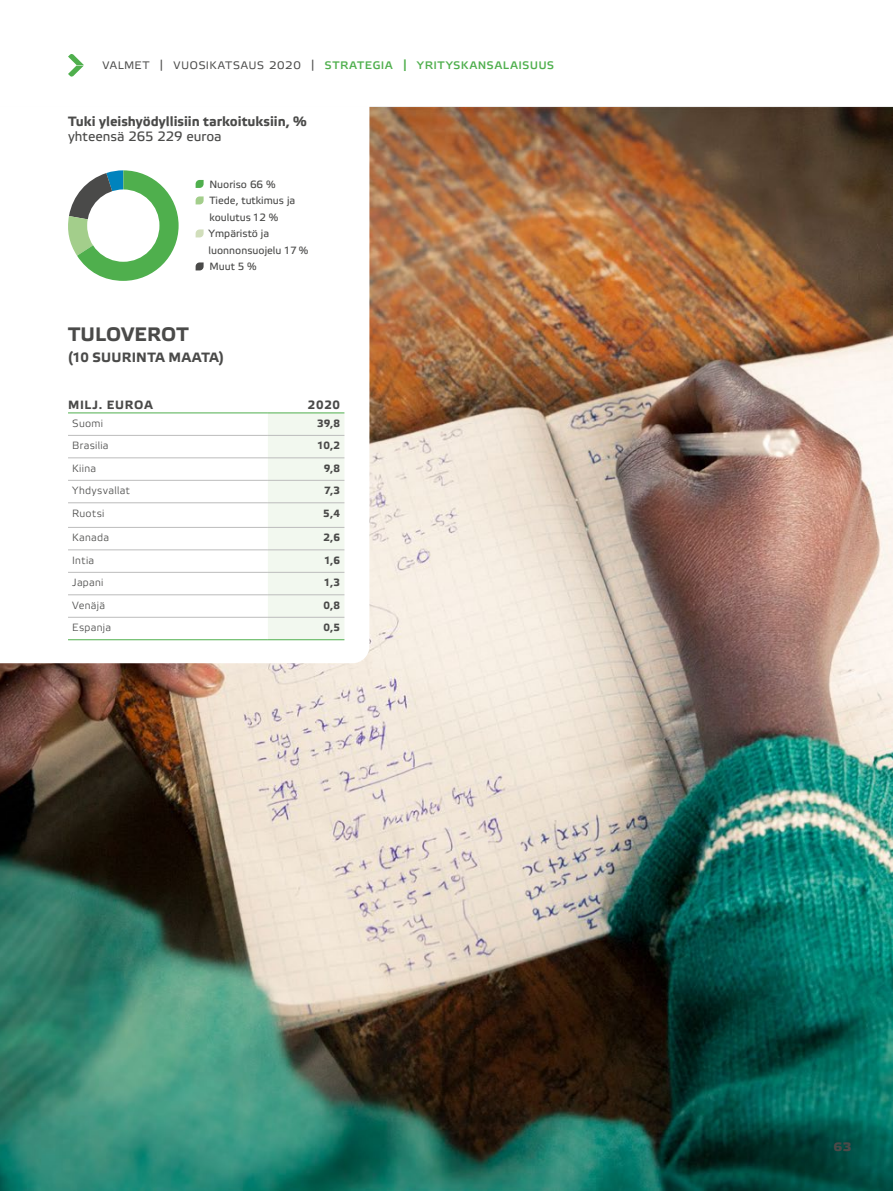
<style>
.page{position:relative;width:893px;height:1191px;background:#fff}
.page>*{position:absolute;margin:0;border:0;box-sizing:border-box;transform-origin:0 0}
.t1{font:700 19.5px "Etelka Text";letter-spacing:.015em;color:#4a4a49}
.t2{font:700 16.5px "Etelka Text";color:#4a4a49}
.t3{font:15px "Etelka Text";letter-spacing:.025em;color:#4faf4d}
.t4{font:700 13.5px "Etelka Text";color:#4a4a49}
.t5{font:13.5px "Etelka Text";color:#4a4a49}
.t6{font:700 12px "Etelka Text";letter-spacing:.06em;color:#4a4a49}
.t7{font:10.5px/16.5px "Etelka Text";color:#4a4a49}
.t8{font:300 10.5px "Etelka";letter-spacing:.025em;color:#4a4a49}
.t9{font:700 10.5px "Etelka Text";color:#4a4a49}
.s1{font-family:"Etelka";font-weight:300;color:#4a4a49}
</style>
<div class="page">
<img style="left:0;top:107px;width:893px;height:1084px">
<svg style="left:0;top:107px;width:369px;height:556px"></svg>
<div style="left:268px;top:413px;width:76px;height:226px;background:#f2f8ef"></div>
<hr style="left:68px;top:435px;width:200px;height:1px;background:#bcbcbc">
<hr style="left:268px;top:435px;width:76px;height:1px;background:#bcbcbc">
<hr style="left:68px;top:457px;width:200px;height:1px;background:#bcbcbc">
<hr style="left:268px;top:457px;width:76px;height:1px;background:#bcbcbc">
<hr style="left:68px;top:480px;width:200px;height:1px;background:#bcbcbc">
<hr style="left:268px;top:480px;width:76px;height:1px;background:#bcbcbc">
<hr style="left:68px;top:502px;width:200px;height:1px;background:#bcbcbc">
<hr style="left:268px;top:502px;width:76px;height:1px;background:#bcbcbc">
<hr style="left:68px;top:527px;width:200px;height:1px;background:#bcbcbc">
<hr style="left:268px;top:527px;width:76px;height:1px;background:#bcbcbc">
<hr style="left:68px;top:549px;width:200px;height:1px;background:#bcbcbc">
<hr style="left:268px;top:549px;width:76px;height:1px;background:#bcbcbc">
<hr style="left:68px;top:572px;width:200px;height:1px;background:#bcbcbc">
<hr style="left:268px;top:572px;width:76px;height:1px;background:#bcbcbc">
<hr style="left:68px;top:594px;width:200px;height:1px;background:#bcbcbc">
<hr style="left:268px;top:594px;width:76px;height:1px;background:#bcbcbc">
<hr style="left:68px;top:617px;width:200px;height:1px;background:#bcbcbc">
<hr style="left:268px;top:617px;width:76px;height:1px;background:#bcbcbc">
<hr style="left:68px;top:412px;width:200px;height:1px;background:#4faf4d">
<hr style="left:268px;top:412px;width:76px;height:1px;background:#4faf4d">
<hr style="left:68px;top:639px;width:200px;height:1px;background:#4faf4d">
<hr style="left:268px;top:639px;width:76px;height:1px;background:#4faf4d">
<svg style="left:68px;top:170px;width:111px;height:111px"></svg>
<div style="left:87px;top:189px;width:72px;height:73px;background:#fff;border-radius:50%"></div>
<svg style="left:196px;top:180px;width:8px;height:8px"></svg>
<svg style="left:196px;top:196px;width:8px;height:8px"></svg>
<svg style="left:196px;top:229px;width:8px;height:8px"></svg>
<svg style="left:196px;top:262px;width:8px;height:8px"></svg>
<svg style="left:68px;top:54px;width:16px;height:23px"></svg>
<h3 class="t3" style="left:102px;top:55px;width:454px"><span class="s1">valmet | vuosikatsaus 2020 |</span> strategia | yrityskansalaisuus</h3>
<p class="t4" style="left:68px;top:112px;width:240px">Tuki yleishyödyllisiin tarkoituksiin, %</p>
<p class="t5" style="left:68px;top:127px;width:155px">yhteensä 265 229 euroa</p>
<p class="t7" style="left:209px;top:176px;width:101px">Nuoriso 66 %<br>Tiede, tutkimus ja koulutus 12 %<br>Ympäristö ja luonnonsuojelu 17 %<br>Muut 5 %</p>
<h1 class="t1" style="left:68px;top:322px;width:122px">TULOVEROT</h1>
<p class="t4" style="left:68px;top:349px;width:157px">(10 SUURINTA MAATA)</p>
<p class="t6" style="left:68px;top:397px;width:86px">MILJ. EUROA</p>
<p class="t6" style="left:308px;top:397px;width:34px">2020</p>
<p class="t8" style="left:72px;top:417px;width:32px">Suomi</p>
<p class="t9" style="left:317px;top:416px;width:25px">39,8</p>
<p class="t8" style="left:72px;top:439px;width:38px">Brasilia</p>
<p class="t9" style="left:317px;top:439px;width:25px">10,2</p>
<p class="t8" style="left:72px;top:462px;width:25px">Kiina</p>
<p class="t9" style="left:324px;top:461px;width:18px">9,8</p>
<p class="t8" style="left:72px;top:484px;width:59px">Yhdysvallat</p>
<p class="t9" style="left:324px;top:484px;width:17px">7,3</p>
<p class="t8" style="left:72px;top:506px;width:34px">Ruotsi</p>
<p class="t9" style="left:323px;top:506px;width:18px">5,4</p>
<p class="t8" style="left:72px;top:531px;width:38px">Kanada</p>
<p class="t9" style="left:323px;top:531px;width:18px">2,6</p>
<p class="t8" style="left:72px;top:554px;width:23px">Intia</p>
<p class="t9" style="left:324px;top:553px;width:18px">1,6</p>
<p class="t8" style="left:72px;top:576px;width:33px">Japani</p>
<p class="t9" style="left:324px;top:576px;width:18px">1,3</p>
<p class="t8" style="left:72px;top:598px;width:34px">Venäjä</p>
<p class="t9" style="left:323px;top:598px;width:18px">0,8</p>
<p class="t8" style="left:72px;top:621px;width:40px">Espanja</p>
<p class="t9" style="left:323px;top:621px;width:18px">0,5</p>
<h2 class="t2" style="left:833px;top:1135px;width:20px">63</h2>
</div>
